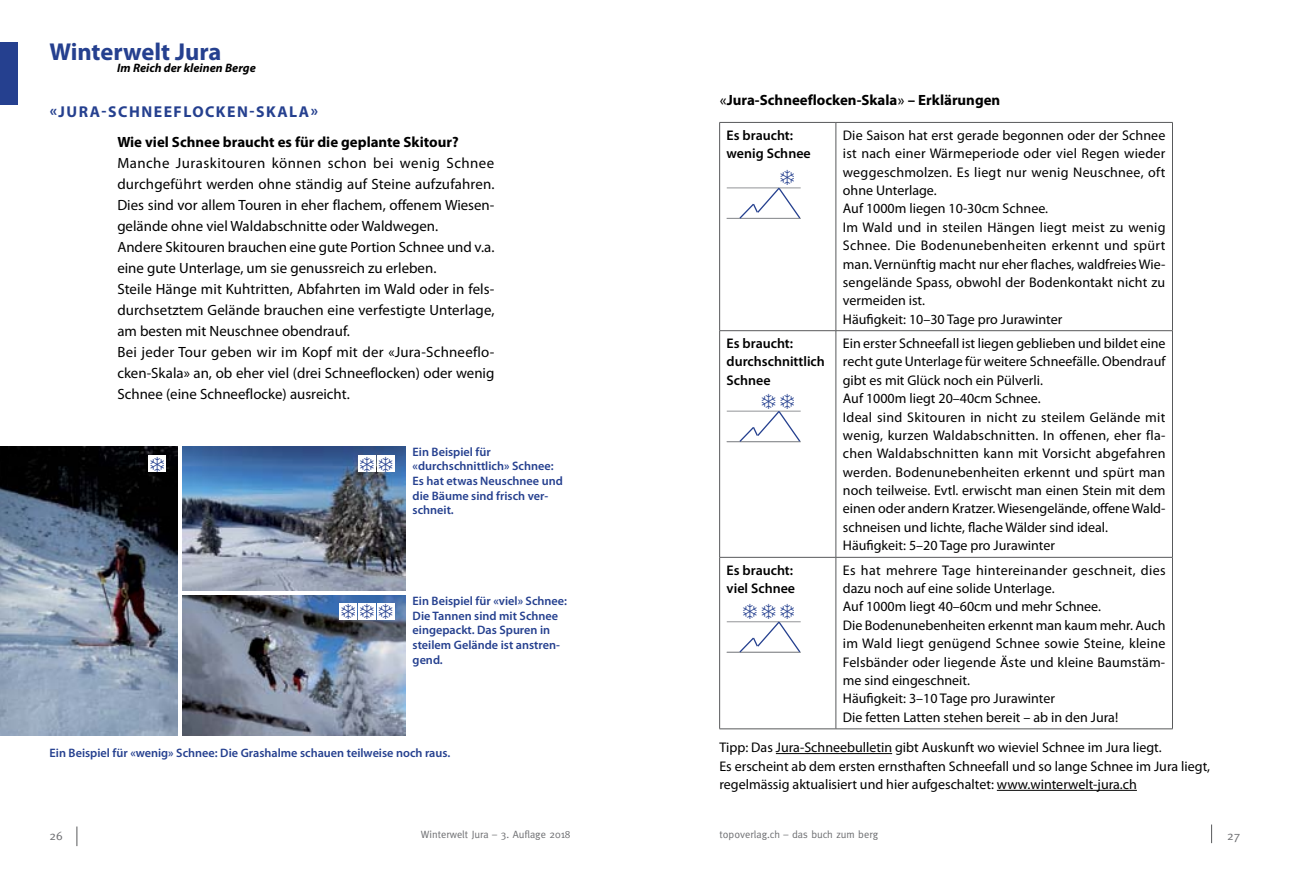
<style>
.page{position:relative;width:1290px;height:893px;background:#fff}
.page>*{position:absolute;margin:0;border:0;box-sizing:border-box;transform-origin:0 0}
.t1{font:700 24.5px "Myriad Pro";color:#25408f}
.t2{font:21px "Wingdings";color:#25408f}
.t3{font:700 15.75px "Myriad Pro";letter-spacing:.095em;color:#25408f}
.t4{font:14.88px/21px "Myriad Pro";color:#000}
.t5{font:700 14.88px "Myriad Pro";color:#000}
.t6{font:14px/18.4px "Myriad Pro";color:#000}
.t7{font:600 14px/18.4px "Myriad Pro";color:#000}
.t8{font:600 12.25px/14.7px "Myriad Pro";color:#25408f}
.t9{font:italic 700 12.25px "Myriad Pro";color:#000}
.t10{font:12.25px "Meta";color:#6d6e71}
.t11{font:10.5px "Meta";color:#6d6e71}
.s1{font-family:"Meta Caps";font-weight:400}
</style>
<div class="page">
<svg style="left:76px;top:826px;width:1px;height:20px"></svg>
<svg style="left:1211px;top:824px;width:1px;height:19px"></svg>
<img style="left:0;top:446px;width:177px;height:289px">
<img style="left:182px;top:446px;width:224px;height:145px">
<img style="left:182px;top:596px;width:224px;height:139px">
<div style="left:0;top:42px;width:18px;height:63px;background:#25408f"></div>
<hr style="left:719px;top:122px;width:117px;height:1px;background:#58595b">
<hr style="left:719px;top:123px;width:1px;height:207px;background:#58595b">
<hr style="left:836px;top:122px;width:337px;height:1px;background:#58595b">
<hr style="left:835px;top:123px;width:1px;height:207px;background:#58595b">
<hr style="left:1172px;top:123px;width:1px;height:207px;background:#58595b">
<hr style="left:719px;top:330px;width:117px;height:1px;background:#58595b">
<hr style="left:719px;top:331px;width:1px;height:226px;background:#58595b">
<hr style="left:836px;top:330px;width:337px;height:1px;background:#58595b">
<hr style="left:835px;top:331px;width:1px;height:226px;background:#58595b">
<hr style="left:1172px;top:331px;width:1px;height:226px;background:#58595b">
<hr style="left:719px;top:557px;width:117px;height:1px;background:#58595b">
<hr style="left:719px;top:558px;width:1px;height:171px;background:#58595b">
<hr style="left:836px;top:557px;width:337px;height:1px;background:#58595b">
<hr style="left:835px;top:558px;width:1px;height:171px;background:#58595b">
<hr style="left:1172px;top:558px;width:1px;height:171px;background:#58595b">
<hr style="left:719px;top:728px;width:117px;height:1px;background:#58595b">
<hr style="left:836px;top:728px;width:337px;height:1px;background:#58595b">
<hr style="left:727px;top:652px;width:74px;height:1px;background:#939598">
<hr style="left:727px;top:621px;width:74px;height:1px;background:#939598">
<svg style="left:738px;top:621px;width:63px;height:32px"></svg>
<div style="left:149px;top:456px;width:17px;height:16px;background:#fff"></div>
<hr style="left:727px;top:218px;width:74px;height:1px;background:#939598">
<hr style="left:727px;top:188px;width:74px;height:1px;background:#939598">
<hr style="left:727px;top:441px;width:74px;height:1px;background:#939598">
<hr style="left:727px;top:411px;width:74px;height:1px;background:#939598">
<div style="left:358px;top:456px;width:17px;height:16px;background:#fff"></div>
<div style="left:377px;top:456px;width:17px;height:16px;background:#fff"></div>
<div style="left:340px;top:603px;width:17px;height:16px;background:#fff"></div>
<div style="left:358px;top:603px;width:17px;height:16px;background:#fff"></div>
<div style="left:377px;top:603px;width:17px;height:16px;background:#fff"></div>
<hr style="left:776px;top:753px;width:116px;height:1px;background:#000">
<hr style="left:997px;top:790px;width:140px;height:1px;background:#000">
<svg style="left:738px;top:187px;width:63px;height:32px"></svg>
<svg style="left:738px;top:410px;width:63px;height:33px"></svg>
<svg style="left:375px;top:456px;width:2px;height:16px"></svg>
<h1 class="t1" style="left:50px;top:36px;width:173px">Winterwelt Jura</h1>
<p class="t9" style="left:117px;top:60px;width:140px">Im Reich der kleinen Berge</p>
<p class="t3" style="left:50px;top:101px;width:270px">«Jura-Schneeflocken-Skala»</p>
<p class="t5" style="left:117px;top:132px;width:343px">Wie viel Schnee braucht es für die geplante Skitour?</p>
<p class="t4" style="left:117px;top:152px;width:379px">Manche Juraskitouren können schon bei wenig Schnee durchgeführt werden ohne ständig auf Steine aufzufahren.<br>Dies sind vor allem Touren in eher flachem, offenem Wiesen&shy;gelände ohne viel Waldabschnitte oder Waldwegen.<br>Andere Skitouren brauchen eine gute Portion Schnee und v.a. eine gute Unterlage, um sie genussreich zu erleben.<br>Steile Hänge mit Kuhtritten, Abfahrten im Wald oder in fels&shy;durchsetztem Gelände brauchen eine verfestigte Unterlage, am besten mit Neuschnee obendrauf.<br>Bei jeder Tour geben wir im Kopf mit der «Jura-Schneeflo&shy;cken-Skala» an, ob eher viel (drei Schneeflocken) oder wenig Schnee (eine Schneeflocke) ausreicht.</p>
<p class="t8" style="left:413px;top:444px;width:152px">Ein Beispiel für «durchschnittlich» Schnee:<br>Es hat etwas Neuschnee und die Bäume sind frisch ver&shy;schneit.</p>
<h2 class="t2" style="left:340px;top:600px;width:56px">▼▼▼</h2>
<p class="t8" style="left:413px;top:593px;width:156px">Ein Beispiel für «viel» Schnee:<br>Die Tannen sind mit Schnee eingepackt. Das Spuren in steilem Gelände ist anstren&shy;gend.</p>
<p class="t8" style="left:50px;top:745px;width:402px">Ein Beispiel für «wenig» Schnee: Die Grashalme schauen teilweise noch raus.</p>
<p class="t5" style="left:719px;top:90px;width:282px"><span class="s1">«</span>Jura-Schneeflocken-Skala<span class="s1">»</span> – Erklärungen</p>
<p class="t7" style="left:727px;top:126px;width:86px">Es braucht: wenig Schnee</p>
<p class="t6" style="left:843px;top:126px;width:324px">Die Saison hat erst gerade begonnen oder der Schnee ist nach einer Wärmeperiode oder viel Regen wieder weggeschmolzen. Es liegt nur wenig Neuschnee, oft ohne Unterlage.<br>Auf 1000m liegen 10-30cm Schnee.<br>Im Wald und in steilen Hängen liegt meist zu wenig Schnee. Die Bodenunebenheiten erkennt und spürt man. Vernünftig macht nur eher flaches, waldfreies Wie&shy;sengelände Spass, obwohl der Bodenkontakt nicht zu vermeiden ist.<br>Häufigkeit: 10–30 Tage pro Jurawinter</p>
<p class="t7" style="left:727px;top:334px;width:100px">Es braucht: durchschnittlich<br>Schnee</p>
<p class="t6" style="left:843px;top:334px;width:324px">Ein erster Schneefall ist liegen geblieben und bildet eine recht gute Unterlage für weitere Schneefälle. Obendrauf gibt es mit Glück noch ein Pülverli.<br>Auf 1000m liegt 20–40cm Schnee.<br>Ideal sind Skitouren in nicht zu steilem Gelände mit wenig, kurzen Waldabschnitten. In offenen, eher fla&shy;chen Waldabschnitten kann mit Vorsicht abgefahren werden. Bodenunebenheiten erkennt und spürt man noch teilweise. Evtl. erwischt man einen Stein mit dem einen oder andern Kratzer. Wiesengelände, offene Wald&shy;schneisen und lichte, flache Wälder sind ideal.<br>Häufigkeit: 5–20 Tage pro Jurawinter</p>
<p class="t7" style="left:727px;top:560px;width:70px">Es braucht: viel Schnee</p>
<p class="t6" style="left:843px;top:561px;width:324px">Es hat mehrere Tage hintereinander geschneit, dies dazu noch auf eine solide Unterlage.<br>Auf 1000m liegt 40–60cm und mehr Schnee.<br>Die Bodenunebenheiten erkennt man kaum mehr. Auch im Wald liegt genügend Schnee sowie Steine, kleine Felsbänder oder liegende Äste und kleine Baumstäm&shy;me sind eingeschneit.<br>Häufigkeit: 3–10 Tage pro Jurawinter<br>Die fetten Latten stehen bereit – ab in den Jura!</p>
<h2 class="t2" style="left:741px;top:600px;width:56px">▼▼▼</h2>
<p class="t6" style="left:719px;top:738px;width:492px">Tipp: Das Jura-Schneebulletin gibt Auskunft wo wieviel Schnee im Jura liegt.<br>Es erscheint ab dem ersten ernsthaften Schneefall und so lange Schnee im Jura liegt, regelmässig aktualisiert und hier aufgeschaltet: www.winterwelt-jura.ch</p>
<p class="t10" style="left:50px;top:828px;width:15px">26</p>
<p class="t11" style="left:421px;top:829px;width:151px">Winterwelt Jura – 3. Auflage 2018</p>
<p class="t11" style="left:719px;top:829px;width:160px">topoverlag.ch – das buch zum berg</p>
<p class="t10" style="left:1227px;top:828px;width:15px">27</p>
</div>
